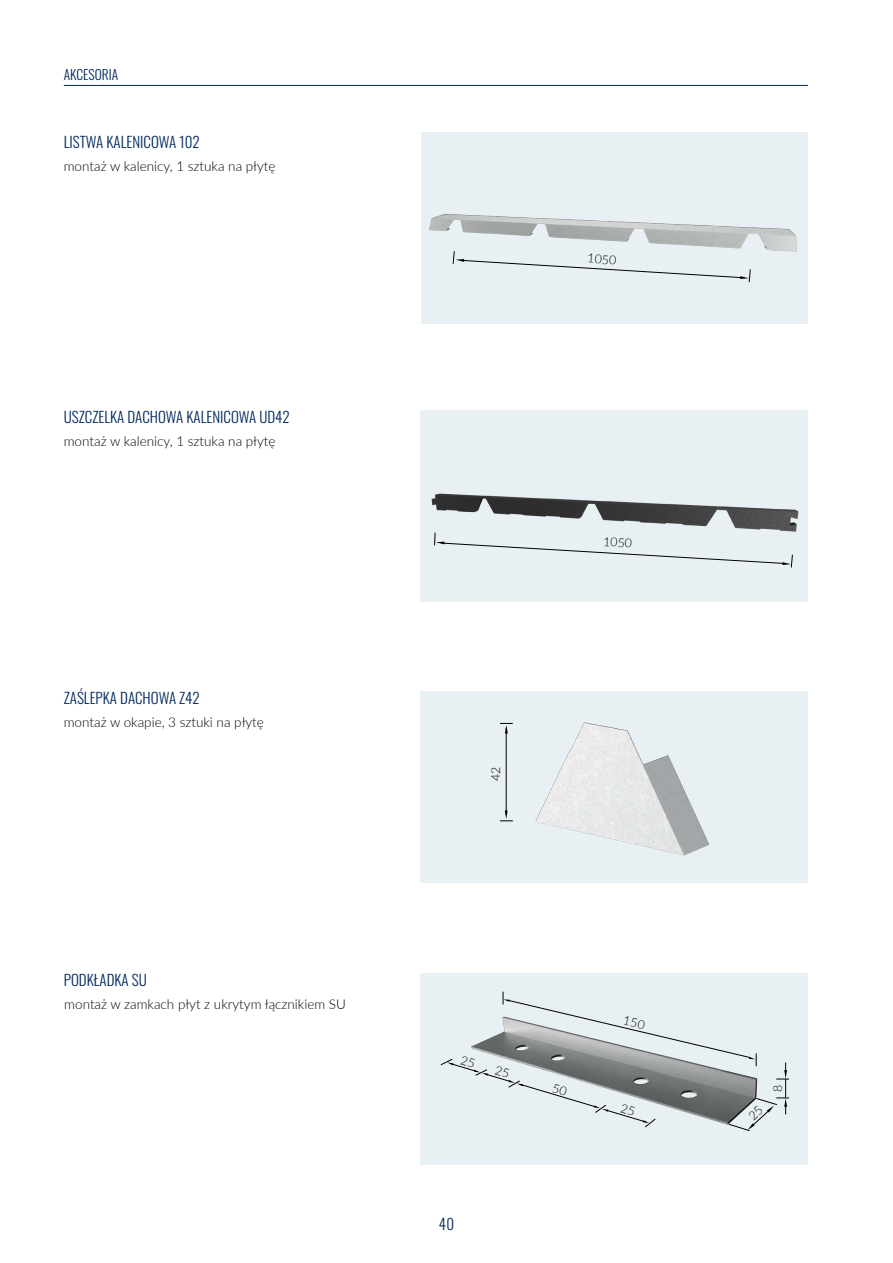
<style>
.page{position:relative;width:893px;height:1263px;background:#fff}
.page>*{position:absolute;margin:0;border:0;box-sizing:border-box;transform-origin:0 0}
.Ngłówek_Sekcji{font:300 15px "Oswald";color:#00285e}
.Podstawowy_paragraf{font:300 13.5px "Lato";color:#000}
.Ngłówek_strony{font:300 13.5px "Oswald";color:#00285e}
.Podstawowy_paragraf-2{font:300 12.45px "Lato";color:#000}
</style>
<div class="page">
<hr style="left:64px;top:85px;width:744px;height:1px;background:#00285e">
<div style="left:421px;top:411px;width:387px;height:191px;background:#e8f0f4"></div>
<img style="left:420px;top:471px;width:379px;height:70px">
<div style="left:421px;top:973px;width:387px;height:192px;background:#e8f0f4"></div>
<div style="left:421px;top:691px;width:387px;height:192px;background:#e8f0f4"></div>
<img style="left:500px;top:722px;width:210px;height:134px">
<div style="left:421px;top:132px;width:387px;height:191px;background:#e8f0f4"></div>
<img style="left:429px;top:214px;width:368px;height:38px">
<hr style="left:506px;top:728px;width:1px;height:87px;background:#000">
<svg style="left:500px;top:723px;width:13px;height:10px"></svg>
<svg style="left:500px;top:810px;width:13px;height:11px"></svg>
<svg style="left:434px;top:532px;width:359px;height:36px"></svg>
<svg style="left:452px;top:250px;width:299px;height:33px"></svg>
<svg style="left:440px;top:992px;width:349px;height:139px"></svg>
<p class="Ngłówek_strony" style="left:64px;top:62px;width:56px">AKCESORIA</p>
<p class="Ngłówek_Sekcji" style="left:64px;top:128px;width:138px">LISTWA KALENICOWA 102</p>
<p class="Podstawowy_paragraf" style="left:64px;top:156px;width:213px">montaż w kalenicy, 1 sztuka na płytę</p>
<p class="Ngłówek_Sekcji" style="left:64px;top:404px;width:228px">USZCZELKA DACHOWA KALENICOWA UD42</p>
<p class="Podstawowy_paragraf" style="left:64px;top:432px;width:213px">montaż w kalenicy, 1 sztuka na płytę</p>
<p class="Ngłówek_Sekcji" style="left:64px;top:685px;width:138px">ZAŚLEPKA DACHOWA Z42</p>
<p class="Podstawowy_paragraf" style="left:64px;top:713px;width:202px">montaż w okapie, 3 sztuki na płytę</p>
<p class="Ngłówek_Sekcji" style="left:64px;top:966px;width:84px">PODKŁADKA SU</p>
<p class="Podstawowy_paragraf" style="left:64px;top:994px;width:283px">montaż w zamkach płyt z ukrytym łącznikiem SU</p>
<p class="Podstawowy_paragraf-2" style="left:588px;top:249px;width:30px;rotate:4deg">1050</p>
<p class="Podstawowy_paragraf-2" style="left:487px;top:781px;width:16px;rotate:-90deg">42</p>
<p class="Podstawowy_paragraf-2" style="left:604px;top:533px;width:30px;rotate:3deg">1050</p>
<p class="Ngłówek_Sekcji" style="left:439px;top:1210px;width:17px">40</p>
<p class="Podstawowy_paragraf-2" style="left:769px;top:1092px;width:9px;rotate:-90deg">8</p>
</div>
